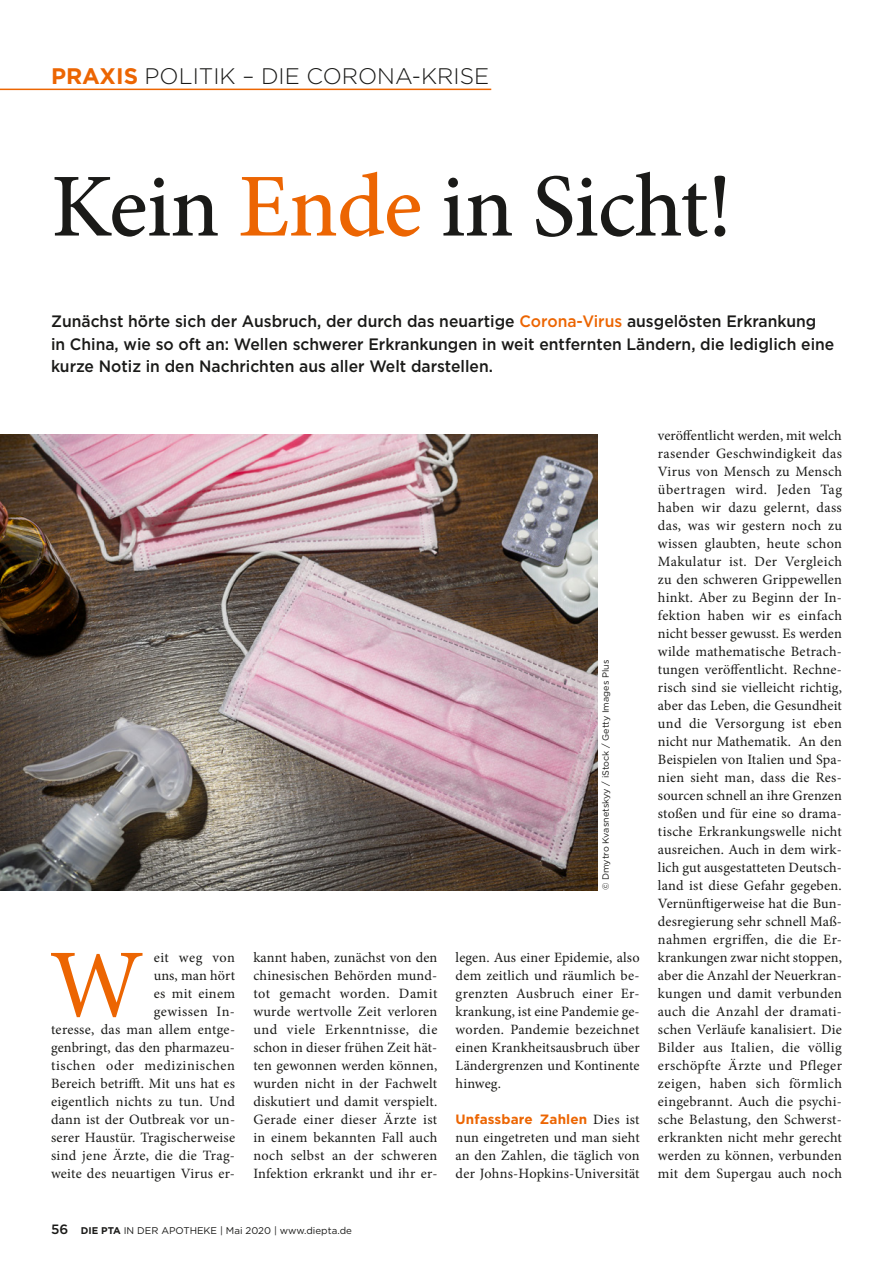
<style>
.page{position:relative;width:893px;height:1263px;background:#fff}
.page>*{position:absolute;margin:0;border:0;box-sizing:border-box;transform-origin:0 0}
.t1{font:97.35px "Minion Pro";color:#ec6502}
.t2{font:500 90px "Minion Pro";letter-spacing:-.01em;color:#1a1a18}
.t3{font:300 22.5px "Gotham";color:#1a1a18}
.t4{font:500 16.5px/22.5px "Gotham";color:#1a1a18;scale:.95 1}
.t5{font:14.25px/18px "Minion Pro";letter-spacing:.015em;color:#1a1a18;text-align:justify}
.t6{font:700 13.5px "Gotham";letter-spacing:.005em;color:#ec6502}
.t7{font:500 13.5px "Gotham";color:#1a1a18}
.t8{font:9.75px "Gotham";color:#1a1a18}
.t9{font:9px "Gotham";color:#1a1a18}
.s1{font-weight:700;color:#ec6502}
.s2{color:#ec6502}
.s3{font-family:"Minion Pro";font-weight:400;font-size:14.25px;color:#1a1a18}
.s4{font-weight:700}
</style>
<div class="page">
<hr style="left:0;top:89px;width:491px;height:1px;background:#ec6502">
<img style="left:0;top:434px;width:597px;height:456px">
<h3 class="t3" style="left:51px;top:62px;width:440px"><span class="s1">PRAXIS</span> POLITIK – DIE CORONA-KRISE</h3>
<h2 class="t2" style="left:51px;top:146px;width:683px">Kein <span class="s2">Ende</span> in Sicht!</h2>
<p class="t4" style="left:51px;top:310px;width:826px">Zunächst hörte sich der Ausbruch, der durch das neuartige <span class="s2">Corona-Virus</span> ausgelösten Erkrankung in China, wie so oft an: Wellen schwerer Erkrankungen in weit entfernten Ländern, die lediglich eine kurze Notiz in den Nachrichten aus aller Welt darstellen.</p>
<p class="t9" style="left:600px;top:890px;width:232px;rotate:-90deg">© Dmytro Kvasnetskyy / iStock / Getty Images Plus</p>
<p class="t5" style="left:51px;top:949px;width:186px;text-align:right">eit weg von<br>uns, man hört<br>es mit einem<br>gewissen In-<br>teresse, das man allem entge&shy;genbringt, das den pharmazeu&shy;tischen oder medizinischen<br>Bereich betrifft. Mit uns hat es eigentlich nichts zu tun. Und dann ist der Outbreak vor un&shy;serer Haustür. Tragischerweise sind jene Ärzte, die die Trag&shy;weite des neuartigen Virus er-</p>
<p class="t5" style="left:253px;top:949px;width:186px">kannt haben, zunächst von den chinesischen Behörden mund&shy;tot gemacht worden. Damit wurde wertvolle Zeit verloren und viele Erkenntnisse, die schon in dieser frühen Zeit hät&shy;ten gewonnen werden können, wurden nicht in der Fachwelt diskutiert und damit verspielt.<br>Gerade einer dieser Ärzte ist in einem bekannten Fall auch noch selbst an der schweren Infektion erkrankt und ihr er-</p>
<p class="t5" style="left:456px;top:949px;width:186px">legen. Aus einer Epidemie, also dem zeitlich und räumlich be&shy;grenzten Ausbruch einer Er&shy;krankung, ist eine Pandemie ge&shy;worden. Pandemie bezeichnet einen Krankheitsausbruch über Ländergrenzen und Kontinente hinweg.</p>
<h1 class="t1" style="left:49px;top:920px;width:96px">W</h1>
<p class="t6" style="left:456px;top:1110px;width:186px">Unfassbare Zahlen <span class="s3">Dies ist</span></p>
<p class="t5" style="left:456px;top:1129px;width:186px">nun eingetreten und man sieht an den Zahlen, die täglich von der Johns-Hopkins-Universität</p>
<p class="t7" style="left:51px;top:1220px;width:19px">56</p>
<p class="t8" style="left:81px;top:1224px;width:273px"><span class="s4">DIE PTA</span> IN DER APOTHEKE | Mai 2020 | www.diepta.de</p>
<p class="t5" style="left:658px;top:427px;width:186px">veröffentlicht werden, mit welch rasender Geschwindigkeit das Virus von Mensch zu Mensch übertragen wird. Jeden Tag haben wir dazu gelernt, dass das, was wir gestern noch zu wissen glaubten, heute schon Makulatur ist. Der Vergleich zu den schweren Grippewellen hinkt. Aber zu Beginn der In&shy;fektion haben wir es einfach nicht besser gewusst. Es werden wilde mathematische Betrach&shy;tungen veröffentlicht. Rechne&shy;risch sind sie vielleicht richtig, aber das Leben, die Gesundheit und die Versorgung ist eben nicht nur Mathematik. An den Beispielen von Italien und Spa&shy;nien sieht man, dass die Res&shy;sourcen schnell an ihre Grenzen stoßen und für eine so drama&shy;tische Erkrankungswelle nicht ausreichen. Auch in dem wirk&shy;lich gut ausgestatteten Deutsch&shy;land ist diese Gefahr gegeben.<br>Vernünftigerweise hat die Bun&shy;desregierung sehr schnell Maß&shy;nahmen ergriffen, die die Er&shy;krankungen zwar nicht stoppen, aber die Anzahl der Neuerkran&shy;kungen und damit verbunden auch die Anzahl der dramati&shy;schen Verläufe kanalisiert. Die Bilder aus Italien, die völlig erschöpfte Ärzte und Pfleger zeigen, haben sich förmlich eingebrannt. Auch die psychi&shy;sche Belastung, den Schwerst&shy;erkrankten nicht mehr gerecht werden zu können, verbunden mit dem Supergau auch noch</p>
</div>
